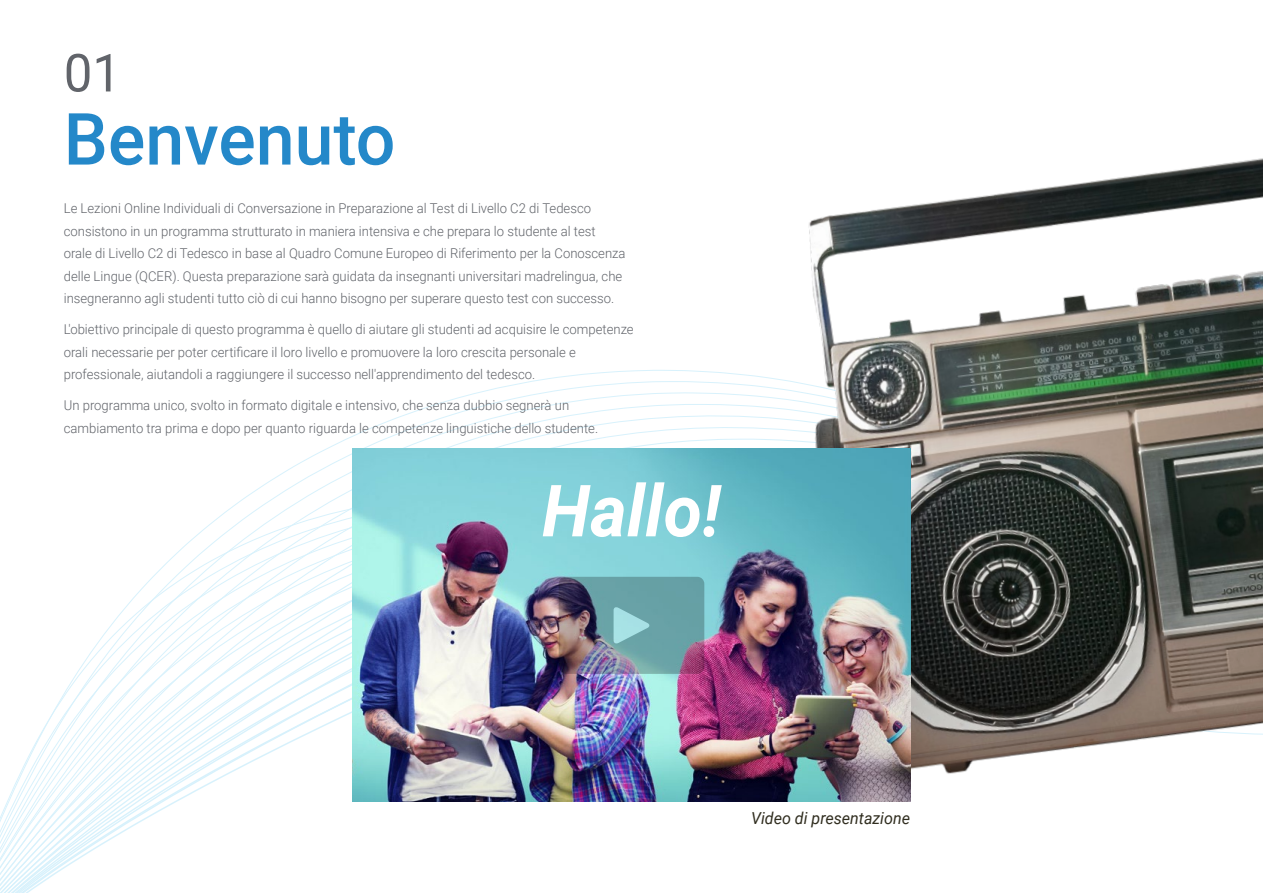
<style>
.page{position:relative;width:1263px;height:893px;background:#fff}
.page>*{position:absolute;margin:0;border:0;box-sizing:border-box;transform-origin:0 0}
.t1{font:500 72px "Roboto";color:#2488c9}
.t2{font:italic 700 72px "Roboto";color:#fff}
.t3{font:52.5px "Roboto";color:#61646a}
.t4{font:italic 16.5px "Roboto";color:#312e20}
.t5{font:300 13.5px/22.5px "Roboto";color:#61646a}
</style>
<div class="page">
<svg style="left:0;top:370px;width:632px;height:523px"></svg>
<img style="left:632px;top:158px;width:631px;height:644px">
<img style="left:353px;top:449px;width:557px;height:353px">
<img style="left:559px;top:577px;width:145px;height:97px">
<h2 class="t3" style="left:64px;top:36px;width:59px">01</h2>
<h1 class="t1" style="left:64px;top:89px;width:333px">Benvenuto</h1>
<p class="t5" style="left:64px;top:197px;width:563px">Le Lezioni Online Individuali di Conversazione in Preparazione al Test di Livello C2 di Tedesco consistono in un programma strutturato in maniera intensiva e che prepara lo studente al test orale di Livello C2 di Tedesco in base al Quadro Comune Europeo di Riferimento per la Conoscenza delle Lingue (QCER). Questa preparazione sarà guidata da insegnanti universitari madrelingua, che insegneranno agli studenti tutto ciò di cui hanno bisogno per superare questo test con successo.</p>
<p class="t5" style="left:64px;top:318px;width:571px">L'obiettivo principale di questo programma è quello di aiutare gli studenti ad acquisire le competenze orali necessarie per poter certificare il loro livello e promuovere la loro crescita personale e professionale, aiutandoli a raggiungere il successo nell'apprendimento del tedesco.</p>
<p class="t5" style="left:64px;top:394px;width:536px">Un programma unico, svolto in formato digitale e intensivo, che senza dubbio segnerà un cambiamento tra prima e dopo per quanto riguarda le competenze linguistiche dello studente.</p>
<h1 class="t2" style="left:542px;top:460px;width:180px">Hallo!</h1>
<p class="t4" style="left:751px;top:806px;width:160px">Video di presentazione</p>
</div>
